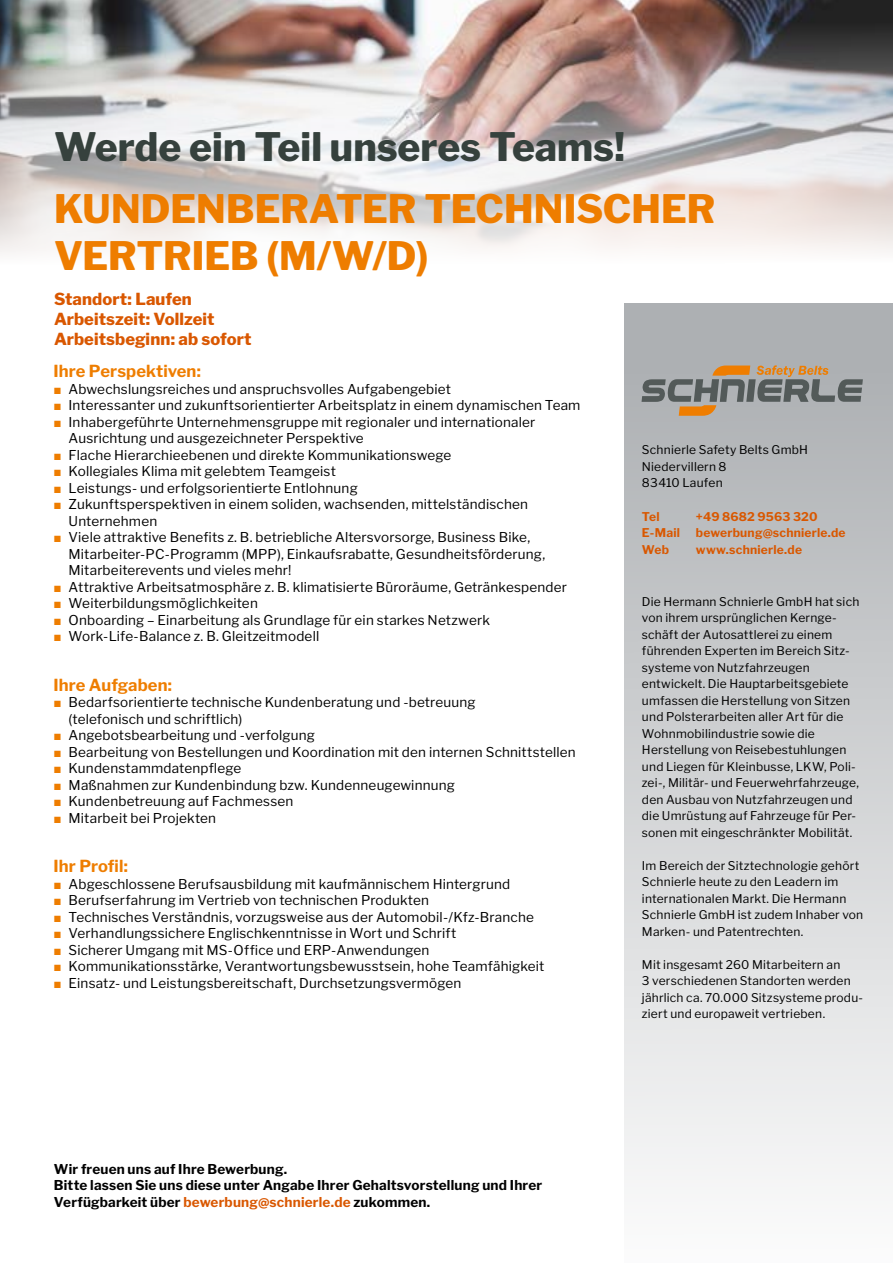
<style>
.page{position:relative;width:893px;height:1263px;background:#fff}
.page>*{position:absolute;margin:0;border:0;box-sizing:border-box;transform-origin:0 0}
.t1{font:800 39px/46.8px "Libre Franklin";letter-spacing:-.005em;color:#ee7d00}
.t2{font:800 39px "Libre Franklin";color:#36413d}
.t3{font:800 16.5px/19.8px "Libre Franklin";letter-spacing:.005em;color:#d95700}
.t4{font:700 16.5px "Libre Franklin";letter-spacing:.005em;color:#ee7d00}
.t5{font:13.5px/16.5px "Libre Franklin";letter-spacing:.01em;color:#000}
.t6{font:700 13.5px/16.5px "Libre Franklin";letter-spacing:.015em;color:#000}
.t7{font:12px/16.5px "Libre Franklin";letter-spacing:.02em;color:#000}
.t8{font:700 12px "Libre Franklin";letter-spacing:.02em;color:#d95700}
.s1{font-family:"Arial";color:#ee7d00}
.s2{color:#d95700}
</style>
<div class="page">
<img style="left:0;top:0;width:893px;height:23px">
<img style="left:0;top:23px;width:893px;height:230px">
<div style="left:625px;top:303px;width:268px;height:960px;background:linear-gradient(to bottom,#a8abaf,#fbfcfc)"></div>
<svg style="left:641px;top:365px;width:222px;height:51px;background:#9b958c"></svg>
<h1 class="t2" style="left:54px;top:123px;width:572px">Werde ein Teil unseres Teams!</h1>
<h1 class="t1" style="left:54px;top:186px;width:663px">KUNDENBERATER TECHNISCHER<br>VERTRIEB (M/W/D)</h1>
<p class="t3" style="left:54px;top:290px;width:199px">Standort: Laufen<br>Arbeitszeit: Vollzeit<br>Arbeitsbeginn: ab sofort</p>
<p class="t4" style="left:54px;top:361px;width:149px">Ihre Perspektiven:</p>
<p class="t5" style="left:54px;top:381px;width:399px"><span class="s1">■</span> Abwechslungsreiches und anspruchsvolles Aufgabengebiet</p>
<p class="t5" style="left:54px;top:397px;width:528px"><span class="s1">■</span> Interessanter und zukunftsorientierter Arbeitsplatz in einem dynamischen Team</p>
<p class="t5" style="left:69px;top:414px;width:468px;text-indent:-15px"><span class="s1">■</span> Inhabergeführte Unternehmensgruppe mit regionaler und internationaler<br>Ausrichtung und ausgezeichneter Perspektive</p>
<p class="t5" style="left:54px;top:447px;width:399px"><span class="s1">■</span> Flache Hierarchieebenen und direkte Kommunikationswege</p>
<p class="t5" style="left:54px;top:463px;width:284px"><span class="s1">■</span> Kollegiales Klima mit gelebtem Teamgeist</p>
<p class="t5" style="left:54px;top:480px;width:306px"><span class="s1">■</span> Leistungs- und erfolgsorientierte Entlohnung</p>
<p class="t5" style="left:69px;top:496px;width:461px;text-indent:-15px"><span class="s1">■</span> Zukunftsperspektiven in einem soliden, wachsenden, mittelständischen<br>Unternehmen</p>
<p class="t5" style="left:69px;top:529px;width:478px;text-indent:-15px"><span class="s1">■</span> Viele attraktive Benefits z. B. betriebliche Altersvorsorge, Business Bike,<br>Mitarbeiter-PC-Programm (MPP), Einkaufsrabatte, Gesundheitsförderung,<br>Mitarbeiterevents und vieles mehr!</p>
<p class="t5" style="left:54px;top:579px;width:515px"><span class="s1">■</span> Attraktive Arbeitsatmosphäre z. B. klimatisierte Büroräume, Getränkespender</p>
<p class="t5" style="left:54px;top:595px;width:206px"><span class="s1">■</span> Weiterbildungsmöglichkeiten</p>
<p class="t5" style="left:54px;top:612px;width:438px"><span class="s1">■</span> Onboarding – Einarbeitung als Grundlage für ein starkes Netzwerk</p>
<p class="t5" style="left:54px;top:628px;width:267px"><span class="s1">■</span> Work-Life-Balance z. B. Gleitzeitmodell</p>
<p class="t4" style="left:54px;top:675px;width:120px">Ihre Aufgaben:</p>
<p class="t5" style="left:69px;top:694px;width:409px;text-indent:-15px"><span class="s1">■</span> Bedarfsorientierte technische Kundenberatung und -betreuung (telefonisch und schriftlich)</p>
<p class="t5" style="left:54px;top:727px;width:263px"><span class="s1">■</span> Angebotsbearbeitung und -verfolgung</p>
<p class="t5" style="left:54px;top:744px;width:524px"><span class="s1">■</span> Bearbeitung von Bestellungen und Koordination mit den internen Schnittstellen</p>
<p class="t5" style="left:54px;top:760px;width:189px"><span class="s1">■</span> Kundenstammdatenpflege</p>
<p class="t5" style="left:54px;top:777px;width:403px"><span class="s1">■</span> Maßnahmen zur Kundenbindung bzw. Kundenneugewinnung</p>
<p class="t5" style="left:54px;top:793px;width:241px"><span class="s1">■</span> Kundenbetreuung auf Fachmessen</p>
<p class="t5" style="left:54px;top:810px;width:164px"><span class="s1">■</span> Mitarbeit bei Projekten</p>
<p class="t4" style="left:54px;top:856px;width:76px">Ihr Profil:</p>
<p class="t5" style="left:54px;top:876px;width:458px"><span class="s1">■</span> Abgeschlossene Berufsausbildung mit kaufmännischem Hintergrund</p>
<p class="t5" style="left:54px;top:892px;width:377px"><span class="s1">■</span> Berufserfahrung im Vertrieb von technischen Produkten</p>
<p class="t5" style="left:54px;top:909px;width:482px"><span class="s1">■</span> Technisches Verständnis, vorzugsweise aus der Automobil-/Kfz-Branche</p>
<p class="t5" style="left:54px;top:925px;width:404px"><span class="s1">■</span> Verhandlungssichere Englischkenntnisse in Wort und Schrift</p>
<p class="t5" style="left:54px;top:942px;width:377px"><span class="s1">■</span> Sicherer Umgang mit MS-Office und ERP-Anwendungen</p>
<p class="t5" style="left:54px;top:958px;width:492px"><span class="s1">■</span> Kommunikationsstärke, Verantwortungsbewusstsein, hohe Teamfähigkeit</p>
<p class="t5" style="left:54px;top:975px;width:409px"><span class="s1">■</span> Einsatz- und Leistungsbereitschaft, Durchsetzungsvermögen</p>
<p class="t6" style="left:54px;top:1161px;width:490px">Wir freuen uns auf Ihre Bewerbung.<br>Bitte lassen Sie uns diese unter Angabe Ihrer Gehaltsvorstellung und Ihrer<br>Verfügbarkeit über <span class="s2">bewerbung@schnierle.de</span> zukommen.</p>
<p class="t7" style="left:642px;top:442px;width:168px">Schnierle Safety Belts GmbH<br>Niedervillern 8<br>83410 Laufen</p>
<p class="t8" style="left:642px;top:509px;width:19px">Tel</p>
<p class="t8" style="left:696px;top:509px;width:123px">+49 8682 9563 320</p>
<p class="t8" style="left:642px;top:525px;width:40px">E-Mail</p>
<p class="t8" style="left:696px;top:525px;width:151px">bewerbung@schnierle.de</p>
<p class="t8" style="left:642px;top:542px;width:29px">Web</p>
<p class="t8" style="left:696px;top:542px;width:108px">www.schnierle.de</p>
<p class="t7" style="left:642px;top:593px;width:219px">Die Hermann Schnierle GmbH hat sich von ihrem ursprünglichen Kernge&shy;schäft der Autosattlerei zu einem führenden Experten im Bereich Sitz&shy;systeme von Nutzfahrzeugen entwickelt. Die Hauptarbeitsgebiete umfassen die Herstellung von Sitzen und Polsterarbeiten aller Art für die Wohnmobilindustrie sowie die Herstellung von Reisebestuhlungen und Liegen für Kleinbusse, LKW, Poli&shy;zei-, Militär- und Feuerwehrfahrzeuge, den Ausbau von Nutzfahrzeugen und die Umrüstung auf Fahrzeuge für Per&shy;sonen mit eingeschränkter Mobilität.</p>
<p class="t7" style="left:642px;top:857px;width:223px">Im Bereich der Sitztechnologie gehört Schnierle heute zu den Leadern im internationalen Markt. Die Hermann Schnierle GmbH ist zudem Inhaber von Marken- und Patentrechten.</p>
<p class="t7" style="left:642px;top:956px;width:223px">Mit insgesamt 260 Mitarbeitern an<br>3 verschiedenen Standorten werden jährlich ca. 70.000 Sitzsysteme produ&shy;ziert und europaweit vertrieben.</p>
</div>
